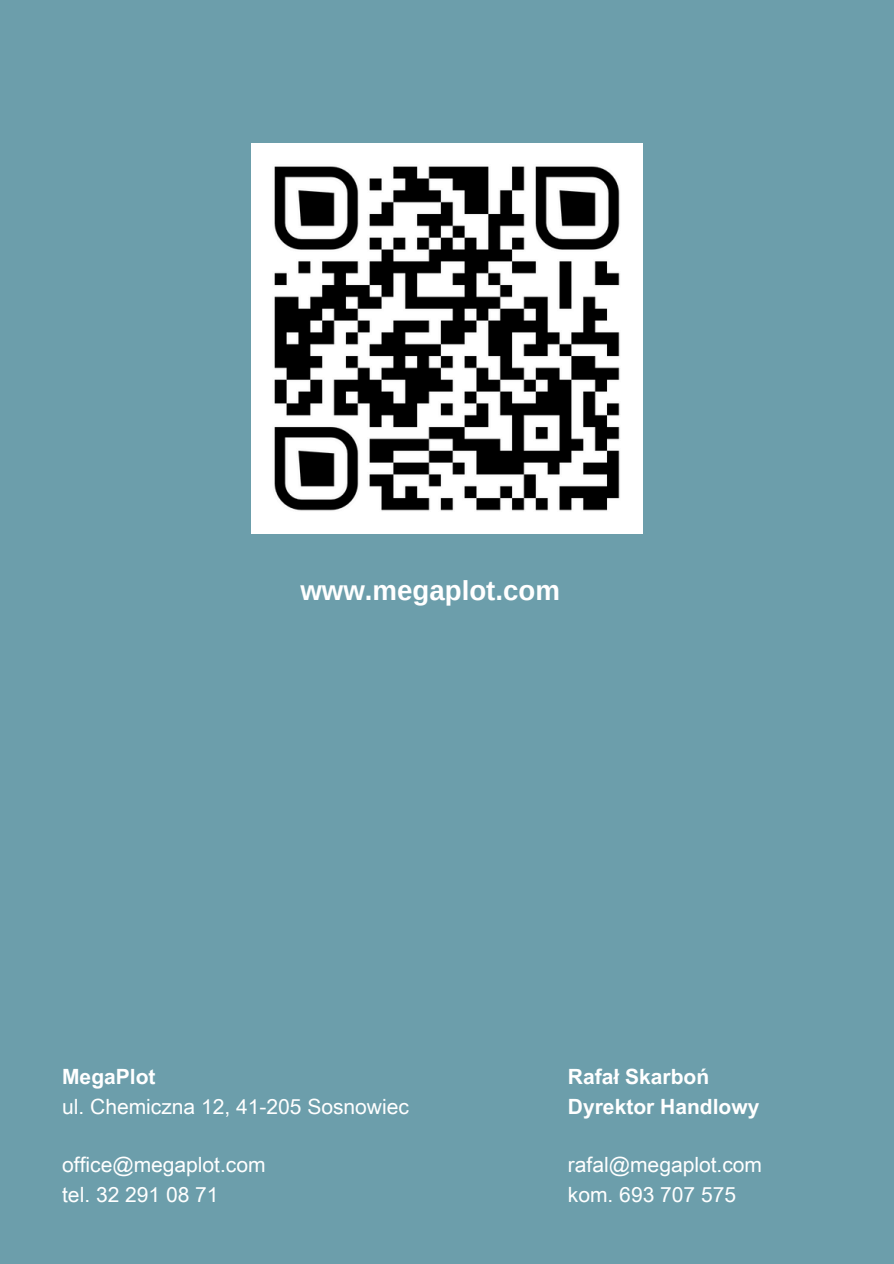
<style>
.page{position:relative;width:894px;height:1264px;background:#fff}
.page>*{position:absolute;margin:0;border:0;box-sizing:border-box;transform-origin:0 0}
.t1{font:700 27.6px "Arimo";color:#fff}
.t2{font:21px "Arial Unicode MS";color:#fff}
.t3{font:700 21px/29.2px "Arial Unicode MS";color:#fff}
</style>
<div class="page">
<div style="left:0;top:0;width:893px;height:1263px;background:#6c9eab"></div>
<img style="left:251px;top:143px;width:391px;height:391px">
<p class="t1" style="left:300px;top:574px;width:261px">www.megaplot.com</p>
<p class="t3" style="left:62px;top:1061px;width:95px">MegaPlot</p>
<h1 class="t2" style="left:62px;top:1091px;width:348px">ul. Chemiczna 12, 41‐205 Sosnowiec</h1>
<p class="t2" style="left:62px;top:1149px;width:205px">office@megaplot.com</p>
<p class="t2" style="left:62px;top:1179px;width:158px">tel. 32 291 08 71</p>
<p class="t3" style="left:567px;top:1061px;width:193px">Rafał Skarboń<br>Dyrektor Handlowy</p>
<h2 class="t2" style="left:567px;top:1149px;width:195px">rafal@megaplot.com</h2>
<p class="t2" style="left:567px;top:1179px;width:170px">kom. 693 707 575</p>
</div>
